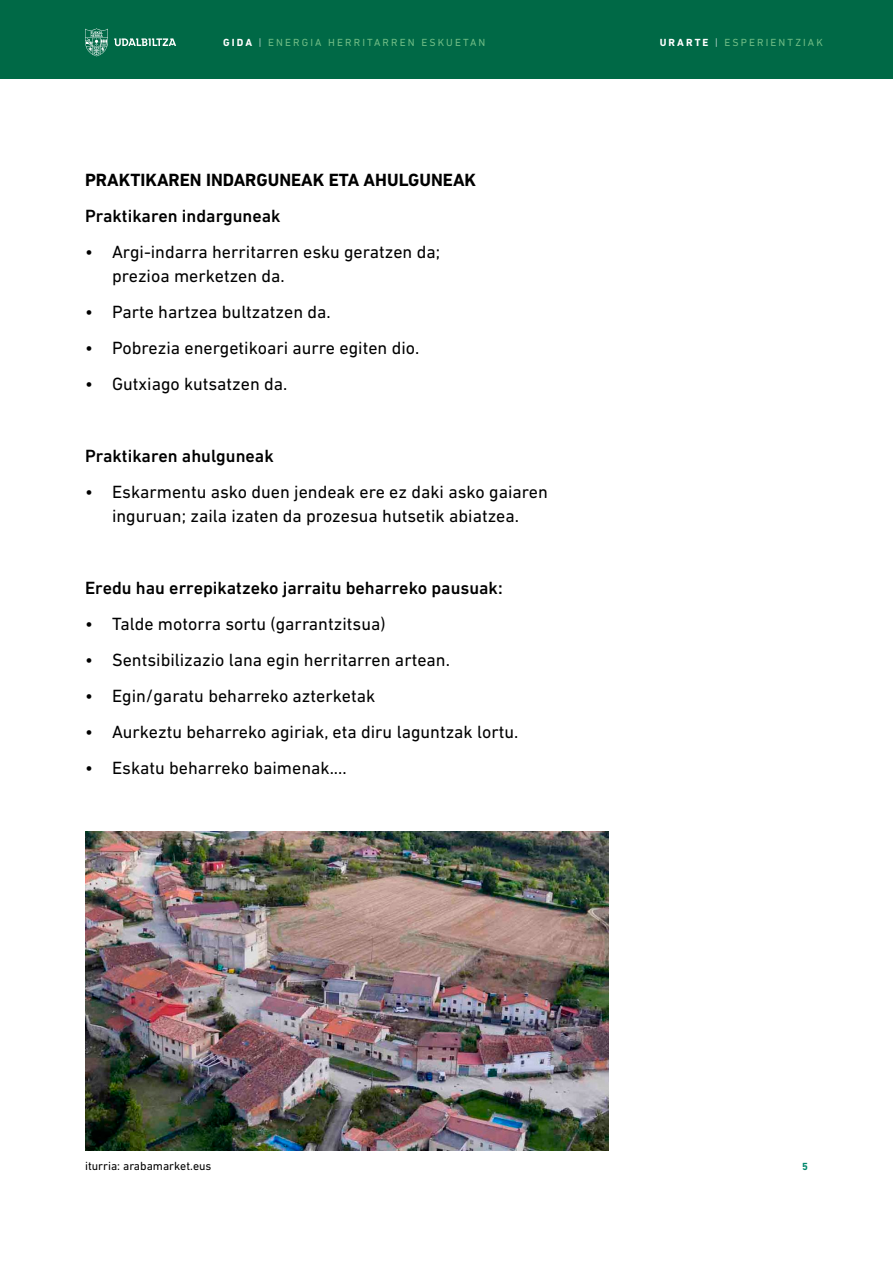
<style>
.page{position:relative;width:893px;height:1263px;background:#fff}
.page>*{position:absolute;margin:0;border:0;box-sizing:border-box;transform-origin:0 0}
.t1{font:18px/24px "DIN Next LT Pro";color:#000}
.t2{font:500 18px "DIN Next LT Pro";color:#000}
.t3{font:700 18px "DIN Next LT Pro";color:#000}
.t4{font:12px "DIN Next LT Pro";color:#000}
.t5{font:10.5px "DIN Next LT Pro";letter-spacing:.2em;color:#6fbc85}
.t6{font:700 10.5px "DIN Next LT Pro";color:#00876b}
.s1{font-weight:700;color:#fff}
.s2{font-weight:300;color:#fff}
</style>
<div class="page">
<div style="left:0;top:0;width:893px;height:79px;background:#006946"></div>
<svg style="left:114px;top:38px;width:62px;height:8px"></svg>
<svg style="left:85px;top:28px;width:23px;height:28px"></svg>
<img style="left:85px;top:831px;width:524px;height:319px">
<p class="t5" style="left:223px;top:36px;width:264px"><span class="s1">GIDA</span> <span class="s2">|</span> ENERGIA HERRITARREN ESKUETAN</p>
<p class="t5" style="left:660px;top:36px;width:165px"><span class="s1">URARTE</span> <span class="s2">|</span> ESPERIENTZIAK</p>
<p class="t3" style="left:85px;top:169px;width:393px">PRAKTIKAREN INDARGUNEAK ETA AHULGUNEAK</p>
<p class="t2" style="left:85px;top:205px;width:197px">Praktikaren indarguneak</p>
<p class="t1" style="left:112px;top:240px;width:330px;text-indent:-27px">• Argi-indarra herritarren esku geratzen da; prezioa merketzen da.</p>
<p class="t1" style="left:85px;top:300px;width:247px">• Parte hartzea bultzatzen da.</p>
<p class="t1" style="left:85px;top:336px;width:336px">• Pobrezia energetikoari aurre egiten dio.</p>
<p class="t1" style="left:85px;top:372px;width:204px">• Gutxiago kutsatzen da.</p>
<p class="t2" style="left:85px;top:445px;width:190px">Praktikaren ahulguneak</p>
<p class="t1" style="left:85px;top:480px;width:464px;text-align:center">• Eskarmentu asko duen jendeak ere ez daki asko gaiaren inguruan; zaila izaten da prozesua hutsetik abiatzea.</p>
<p class="t2" style="left:85px;top:577px;width:419px">Eredu hau errepikatzeko jarraitu beharreko pausuak:</p>
<p class="t1" style="left:85px;top:612px;width:302px">• Talde motorra sortu (garrantzitsua)</p>
<p class="t1" style="left:85px;top:648px;width:366px">• Sentsibilizazio lana egin herritarren artean.</p>
<p class="t1" style="left:85px;top:684px;width:292px">• Egin/garatu beharreko azterketak</p>
<p class="t1" style="left:85px;top:720px;width:435px">• Aurkeztu beharreko agiriak, eta diru laguntzak lortu.</p>
<p class="t1" style="left:85px;top:756px;width:263px">• Eskatu beharreko baimenak....</p>
<p class="t4" style="left:85px;top:1159px;width:128px">iturria: arabamarket.eus</p>
<p class="t6" style="left:802px;top:1160px;width:7px">5</p>
</div>
